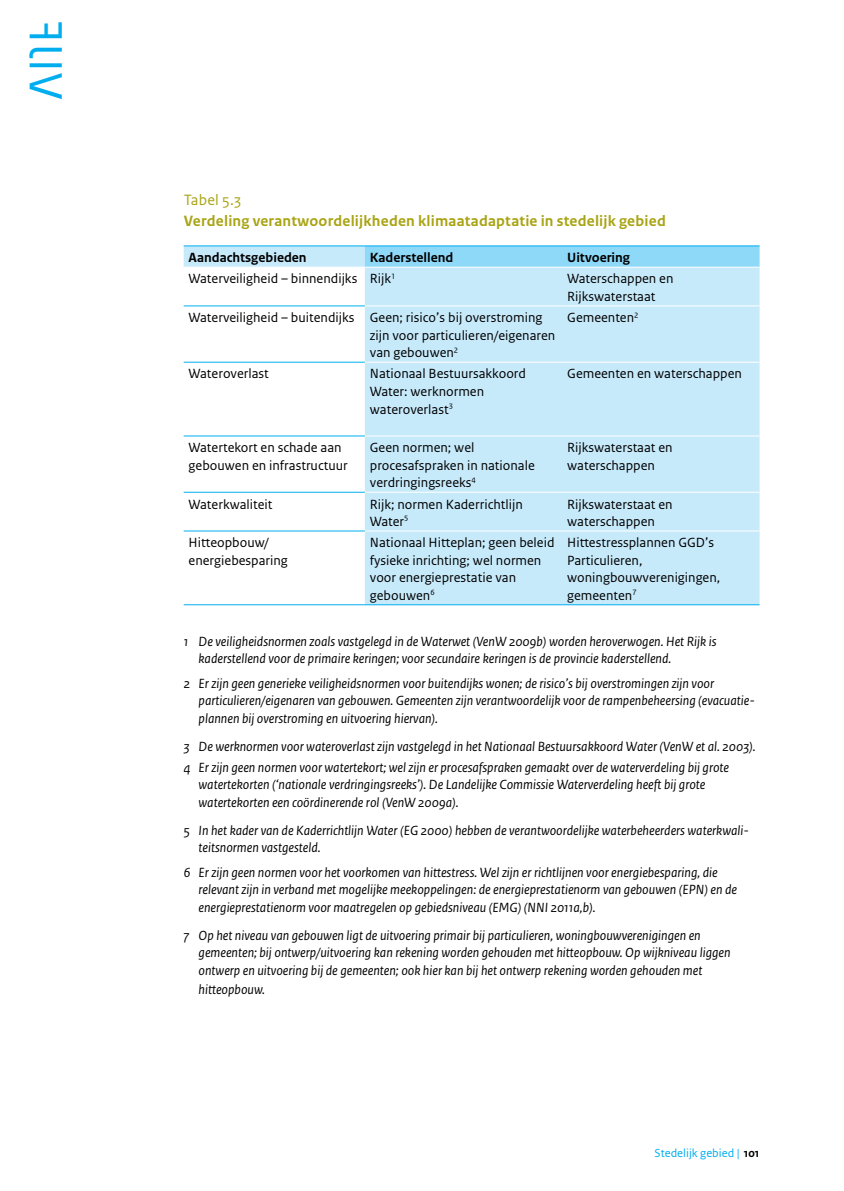
<style>
.page{position:relative;width:844px;height:1191px;background:#fff}
.page>*{position:absolute;margin:0;border:0;box-sizing:border-box;transform-origin:0 0}
.t1{font:700 15.75px "Rijksoverheid Sans Text";letter-spacing:.015em;color:#a9a415}
.t2{font:15.75px "Rijksoverheid Sans Text";letter-spacing:.01em;color:#a9a415}
.t3{font:italic 14px/17.5px "Rijksoverheid Sans Text";color:#000}
.t4{font:14px/17.5px "Rijksoverheid Sans Text";color:#000}
.t5{font:700 14px "Rijksoverheid Sans Text";color:#000}
.t6{font:12.25px "Rijksoverheid Sans Text";color:#00aeef}
.s1{font-weight:700;color:#000}
</style>
<div class="page">
<svg style="left:184px;top:246px;width:575px;height:358px;fill:#c7eafb"></svg>
<svg style="left:365px;top:246px;width:394px;height:21px"></svg>
<hr style="left:184px;top:305px;width:181px;height:1px;background:#00aeef">
<hr style="left:184px;top:362px;width:181px;height:1px;background:#00aeef">
<hr style="left:184px;top:435px;width:181px;height:1px;background:#00aeef">
<hr style="left:184px;top:492px;width:181px;height:1px;background:#00aeef">
<hr style="left:184px;top:530px;width:181px;height:1px;background:#00aeef">
<hr style="left:365px;top:305px;width:197px;height:1px;background:#fff">
<hr style="left:562px;top:305px;width:197px;height:1px;background:#fff">
<hr style="left:365px;top:362px;width:197px;height:1px;background:#fff">
<hr style="left:562px;top:362px;width:197px;height:1px;background:#fff">
<hr style="left:365px;top:435px;width:197px;height:1px;background:#fff">
<hr style="left:562px;top:435px;width:197px;height:1px;background:#fff">
<hr style="left:365px;top:492px;width:197px;height:1px;background:#fff">
<hr style="left:562px;top:492px;width:197px;height:1px;background:#fff">
<hr style="left:365px;top:530px;width:197px;height:1px;background:#fff">
<hr style="left:562px;top:530px;width:197px;height:1px;background:#fff">
<hr style="left:184px;top:267px;width:181px;height:1px;background:#fff">
<hr style="left:365px;top:267px;width:197px;height:1px;background:#fff">
<hr style="left:562px;top:267px;width:197px;height:1px;background:#fff">
<hr style="left:184px;top:245px;width:181px;height:1px;background:#00aeef">
<hr style="left:365px;top:245px;width:197px;height:1px;background:#00aeef">
<hr style="left:562px;top:245px;width:197px;height:1px;background:#00aeef">
<hr style="left:184px;top:604px;width:181px;height:1px;background:#00aeef">
<hr style="left:365px;top:604px;width:197px;height:1px;background:#00aeef">
<hr style="left:562px;top:604px;width:197px;height:1px;background:#00aeef">
<p class="t2" style="left:184px;top:190px;width:59px">Tabel 5.3</p>
<p class="t1" style="left:184px;top:212px;width:483px">Verdeling verantwoordelijkheden klimaatadaptatie in stedelijk gebied</p>
<p class="t5" style="left:189px;top:250px;width:119px">Aandachtsgebieden</p>
<p class="t5" style="left:370px;top:250px;width:85px">Kaderstellend</p>
<p class="t5" style="left:567px;top:250px;width:64px">Uitvoering</p>
<p class="t4" style="left:189px;top:270px;width:208px">Waterveiligheid – binnendijks Rijk<sup>1</sup></p>
<p class="t4" style="left:567px;top:270px;width:108px">Waterschappen en<br>Rijkswaterstaat</p>
<p class="t4" style="left:370px;top:309px;width:187px;text-indent:-181px">Waterveiligheid – buitendijks Geen; risico’s bij overstroming zijn voor particulieren/eigenaren van gebouwen<sup>2</sup></p>
<p class="t4" style="left:567px;top:309px;width:73px">Gemeenten<sup>2</sup></p>
<p class="t4" style="left:189px;top:365px;width:82px">Wateroverlast</p>
<p class="t4" style="left:370px;top:365px;width:158px">Nationaal Bestuursakkoord<br>Water: werknormen wateroverlast<sup>3</sup></p>
<p class="t4" style="left:567px;top:365px;width:176px">Gemeenten en waterschappen</p>
<p class="t4" style="left:189px;top:439px;width:161px">Watertekort en schade aan gebouwen en infrastructuur</p>
<p class="t4" style="left:370px;top:439px;width:166px">Geen normen; wel procesafspraken in nationale verdringingsreeks<sup>4</sup></p>
<p class="t4" style="left:567px;top:439px;width:107px">Rijkswaterstaat en waterschappen</p>
<p class="t4" style="left:188px;top:495px;width:85px">Waterkwaliteit</p>
<p class="t4" style="left:370px;top:495px;width:154px">Rijk; normen Kaderrichtlijn<br>Water<sup>5</sup></p>
<p class="t4" style="left:567px;top:495px;width:107px">Rijkswaterstaat en waterschappen</p>
<p class="t4" style="left:189px;top:534px;width:101px">Hitteopbouw/ energiebesparing</p>
<p class="t4" style="left:370px;top:534px;width:186px">Nationaal Hitteplan; geen beleid fysieke inrichting; wel normen voor energieprestatie van gebouwen<sup>6</sup></p>
<p class="t4" style="left:567px;top:534px;width:154px">Hittestressplannen GGD’s<br>Particulieren, woningbouwverenigingen, gemeenten<sup>7</sup></p>
<p class="t3" style="left:198px;top:633px;width:519px;text-indent:-15px">1 De veiligheidsnormen zoals vastgelegd in de Waterwet (VenW 2009b) worden heroverwogen. Het Rijk is kaderstellend voor de primaire keringen; voor secundaire keringen is de provincie kaderstellend.</p>
<p class="t3" style="left:198px;top:675px;width:557px;text-indent:-15px">2 Er zijn geen generieke veiligheidsnormen voor buitendijks wonen; de risico’s bij overstromingen zijn voor particulieren/eigenaren van gebouwen. Gemeenten zijn verantwoordelijk voor de rampenbeheersing (evacuatie&shy;plannen bij overstroming en uitvoering hiervan).</p>
<p class="t3" style="left:184px;top:736px;width:573px;line-height:21px">3 De werknormen voor wateroverlast zijn vastgelegd in het Nationaal Bestuursakkoord Water (VenW et al. 2003).<br>4 Er zijn geen normen voor watertekort; wel zijn er procesafspraken gemaakt over de waterverdeling bij grote</p>
<p class="t3" style="left:198px;top:776px;width:508px">watertekorten (‘nationale verdringingsreeks’). De Landelijke Commissie Waterverdeling heeft bij grote watertekorten een coördinerende rol (VenW 2009a).</p>
<p class="t3" style="left:198px;top:822px;width:551px;text-indent:-15px">5 In het kader van de Kaderrichtlijn Water (EG 2000) hebben de verantwoordelijke waterbeheerders waterkwali&shy;teitsnormen vastgesteld.</p>
<p class="t3" style="left:198px;top:864px;width:540px;text-indent:-15px">6 Er zijn geen normen voor het voorkomen van hittestress. Wel zijn er richtlijnen voor energiebesparing, die relevant zijn in verband met mogelijke meekoppelingen: de energieprestatienorm van gebouwen (EPN) en de energieprestatienorm voor maatregelen op gebiedsniveau (EMG) (NNI 2011a,b).</p>
<p class="t3" style="left:198px;top:927px;width:533px;text-indent:-15px">7 Op het niveau van gebouwen ligt de uitvoering primair bij particulieren, woningbouwverenigingen en gemeenten; bij ontwerp/uitvoering kan rekening worden gehouden met hitteopbouw. Op wijkniveau liggen ontwerp en uitvoering bij de gemeenten; ook hier kan bij het ontwerp rekening worden gehouden met</p>
<p class="t3" style="left:198px;top:981px;width:68px">hitteopbouw.</p>
<p class="t6" style="left:654px;top:1146px;width:106px">Stedelijk gebied | <span class="s1">101</span></p>
</div>
